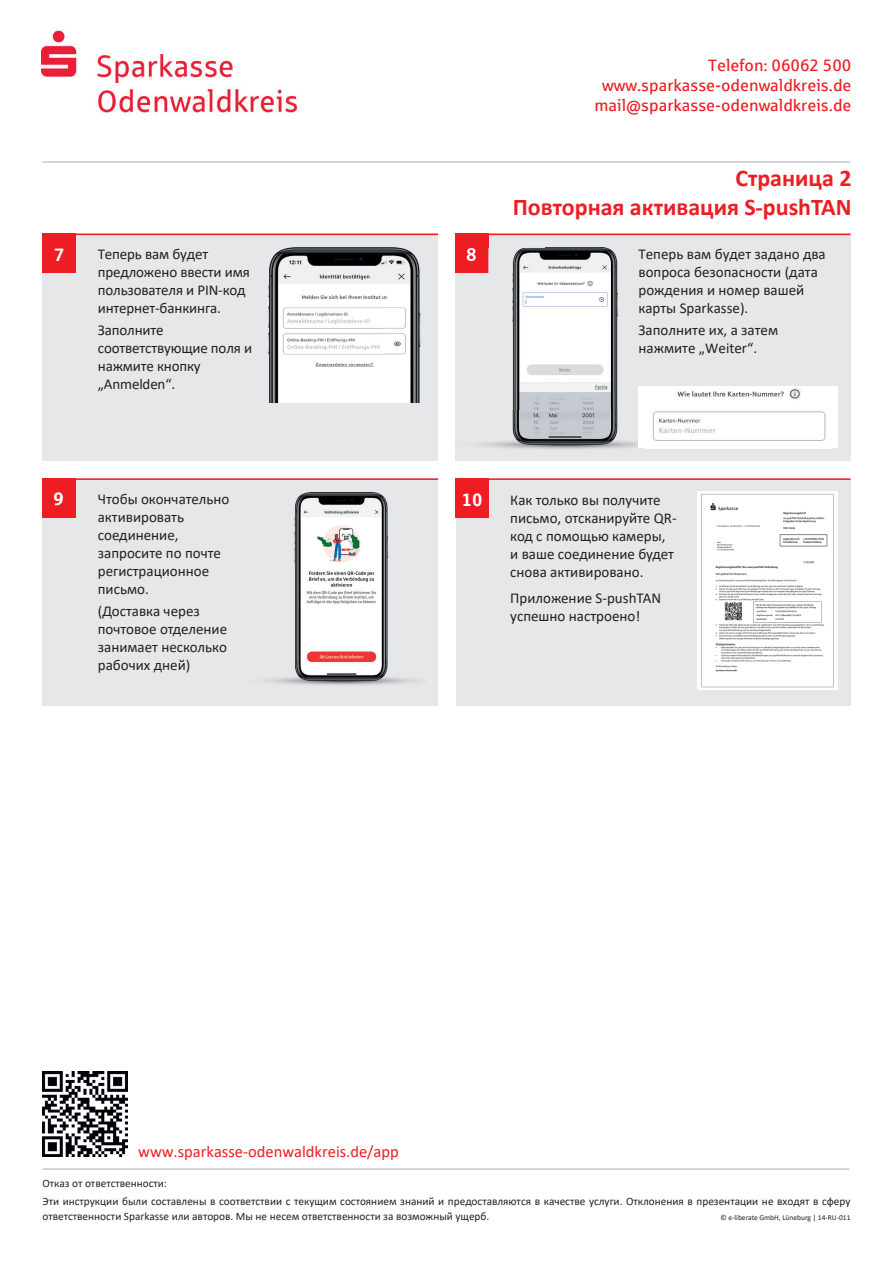
<style>
.page{position:relative;width:893px;height:1263px;background:#fff}
.page>*{position:absolute;margin:0;border:0;box-sizing:border-box;transform-origin:0 0}
.t1{font:700 24px/28.8px "Calibri";color:#ee1d23;text-align:right}
.t2{font:700 18px "Sparkasse Rg";color:#fff}
.t3{font:16.5px/19.8px "Sparkasse Rg";color:#ee1d23;text-align:right}
.t4{font:16.5px "Calibri";color:#ee1d23}
.t5{font:15px/18px "Calibri";color:#231f20}
.t6{font:11.25px/18.5px "Calibri";color:#231f20}
.t7{font:7.5px "Calibri";color:#231f20}
</style>
<div class="page">
<hr style="left:43px;top:162px;width:807px;height:1px;background:#a8a9ad">
<hr style="left:43px;top:1169px;width:806px;height:1px;background:#a8a9ad">
<div style="left:43px;top:234px;width:395px;height:227px;background:#e6e7e9"></div>
<div style="left:43px;top:478px;width:395px;height:228px;background:#e6e7e9"></div>
<div style="left:455px;top:234px;width:395px;height:227px;background:#e6e7e9"></div>
<div style="left:455px;top:478px;width:395px;height:228px;background:#e6e7e9"></div>
<div style="left:43px;top:234px;width:33px;height:39px;background:#ee1d23"></div>
<div style="left:43px;top:478px;width:33px;height:40px;background:#ee1d23"></div>
<div style="left:455px;top:478px;width:34px;height:40px;background:#ee1d23"></div>
<div style="left:455px;top:234px;width:33px;height:39px;background:#ee1d23"></div>
<hr style="left:61px;top:234px;width:377px;height:1px;background:#ee1d23">
<hr style="left:58px;top:478px;width:380px;height:2px;background:#ee1d23">
<hr style="left:473px;top:234px;width:377px;height:1px;background:#ee1d23">
<hr style="left:473px;top:478px;width:377px;height:2px;background:#ee1d23">
<img style="left:41px;top:30px;width:257px;height:83px">
<img style="left:268px;top:248px;width:153px;height:155px">
<img style="left:479px;top:248px;width:201px;height:201px">
<img style="left:466px;top:248px;width:22px;height:25px">
<svg style="left:467px;top:248px;width:9px;height:13px"></svg>
<img style="left:697px;top:491px;width:141px;height:199px">
<img style="left:265px;top:493px;width:153px;height:192px">
<div style="left:638px;top:386px;width:200px;height:62px;background:#fff"></div>
<img style="left:652px;top:388px;width:174px;height:53px">
<img style="left:43px;top:1071px;width:85px;height:86px">
<p class="t3" style="left:594px;top:55px;width:259px">Telefon: 06062 500 www.sparkasse-odenwaldkreis.de mail@sparkasse-odenwaldkreis.de</p>
<p class="t2" style="left:54px;top:243px;width:12px">7</p>
<p class="t5" style="left:98px;top:245px;width:154px">Теперь вам будет предложено ввести имя пользователя и PIN-код интернет-банкинга.</p>
<p class="t5" style="left:98px;top:321px;width:156px">Заполните соответствующие поля и нажмите кнопку „Anmelden“.</p>
<h1 class="t1" style="left:513px;top:163px;width:340px">Страница 2<br>Повторная активация S-pushTAN</h1>
<p class="t5" style="left:638px;top:245px;width:189px">Теперь вам будет задано два вопроса безопасности (дата рождения и номер вашей карты Sparkasse).</p>
<p class="t5" style="left:638px;top:321px;width:141px">Заполните их, а затем нажмите „Weiter“.</p>
<p class="t2" style="left:54px;top:487px;width:12px">9</p>
<p class="t2" style="left:462px;top:488px;width:22px">10</p>
<p class="t5" style="left:98px;top:489px;width:133px">Чтобы окончательно активировать соединение, запросите по почте регистрационное письмо.</p>
<p class="t5" style="left:98px;top:602px;width:131px">(Доставка через почтовое отделение занимает несколько рабочих дней)</p>
<p class="t5" style="left:510px;top:490px;width:168px">Как только вы получите письмо, отсканируйте QR&shy;код с помощью камеры, и ваше соединение будет снова активировано.</p>
<p class="t5" style="left:510px;top:589px;width:152px">Приложение S-pushTAN успешно настроено!</p>
<p class="t4" style="left:138px;top:1140px;width:262px">www.sparkasse-odenwaldkreis.de/app</p>
<p class="t6" style="left:43px;top:1174px;width:809px">Отказ от ответственности:<br>Эти инструкции были составлены в соответствии с текущим состоянием знаний и предоставляются в качестве услуги. Отклонения в презентации не входят в сферу</p>
<p class="t6" style="left:43px;top:1207px;width:448px">ответственности Sparkasse или авторов. Мы не несем ответственности за возможный ущерб.</p>
<p class="t7" style="left:721px;top:1213px;width:131px">© e-liberate GmbH, Lüneburg | 14-RU-011</p>
</div>
